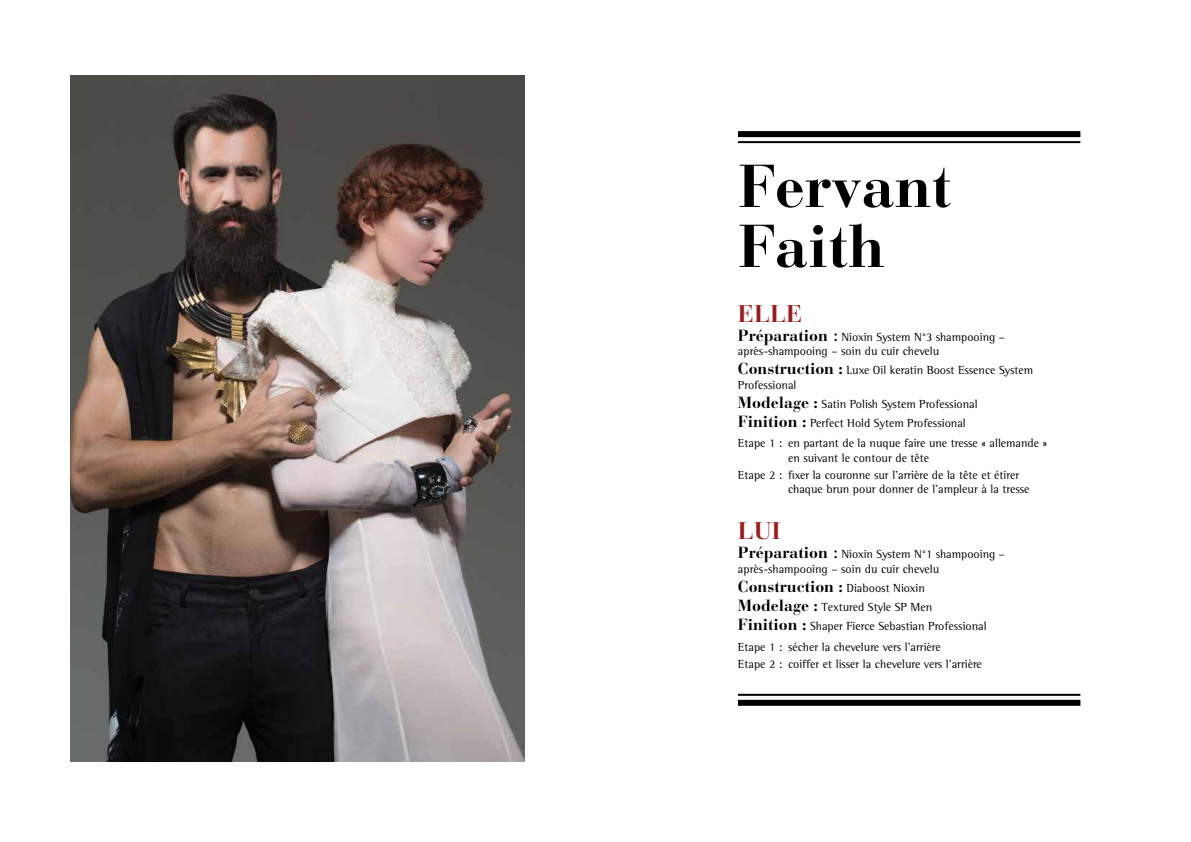
<style>
.page{position:relative;width:1191px;height:842px;background:#fff}
.page>*{position:absolute;margin:0;border:0;box-sizing:border-box;transform-origin:0 0}
.t1{font:700 60px/60px "Bauer Bodoni";color:#000}
.t2{font:700 24px "Bauer Bodoni";color:#9a1c1f}
.t3{font:12px/14.4px "Rotis Semi Serif";color:#000}
.s1{font-family:"Bauer Bodoni";font-weight:700;font-size:16px}
.s2{font-weight:700;font-size:16px}
</style>
<div class="page">
<div style="left:738px;top:131px;width:342px;height:6px;background:#000"></div>
<hr style="left:738px;top:141px;width:342px;height:2px;background:#000">
<hr style="left:738px;top:694px;width:342px;height:2px;background:#000">
<div style="left:738px;top:700px;width:342px;height:6px;background:#000"></div>
<img style="left:71px;top:76px;width:453px;height:686px">
<h1 class="t1" style="left:738px;top:156px;width:215px">Fervant<br>Faith</h1>
<h2 class="t2" style="left:738px;top:299px;width:66px">ELLE</h2>
<p class="t3" style="left:738px;top:329px;width:269px"><span class="s1">Préparation</span> <span class="s2">:</span> Nioxin System N°3 shampooing – après-shampooing – soin du cuir chevelu</p>
<p class="t3" style="left:738px;top:363px;width:297px"><span class="s1">Construction :</span> Luxe Oil keratin Boost Essence System<br>Professional</p>
<p class="t3" style="left:738px;top:394px;width:311px;line-height:19.6px"><span class="s1">Modelage :</span> Satin Polish System Professional<br><span class="s1">Finition :</span> Perfect Hold Sytem Professional<br>Etape 1 : en partant de la nuque faire une tresse « allemande »</p>
<p class="t3" style="left:738px;top:449px;width:283px;line-height:17.2px;text-indent:50px">en suivant le contour de tête<br>Etape 2 : fixer la couronne sur l’arrière de la tête et étirer</p>
<p class="t3" style="left:788px;top:482px;width:243px">chaque brun pour donner de l’ampleur à la tresse</p>
<h2 class="t2" style="left:738px;top:516px;width:44px">LUI</h2>
<p class="t3" style="left:738px;top:547px;width:269px"><span class="s1">Préparation</span> <span class="s2">:</span> Nioxin System N°1 shampooing – après-shampooing – soin du cuir chevelu</p>
<p class="t3" style="left:738px;top:578px;width:250px;line-height:19.5px"><span class="s1">Construction :</span> Diaboost Nioxin <span class="s1">Modelage :</span> Textured Style SP Men <span class="s1">Finition :</span> Shaper Fierce Sebastian Professional Etape 1 : sécher la chevelure vers l’arrière</p>
<p class="t3" style="left:738px;top:656px;width:245px">Etape 2 : coiffer et lisser la chevelure vers l’arrière</p>
</div>
